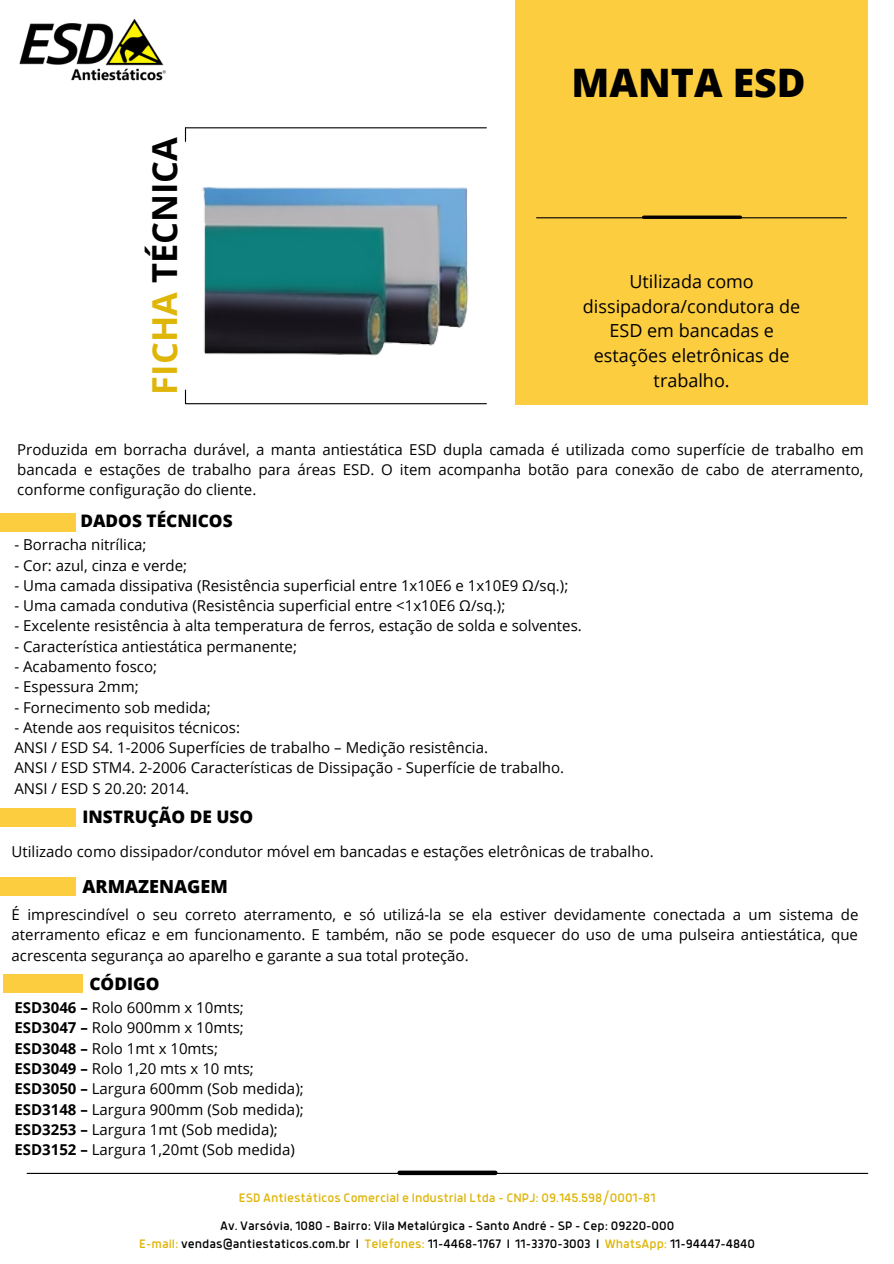
<style>
.page{position:relative;width:894px;height:1264px;background:#fff}
.page>*{position:absolute;margin:0;border:0;box-sizing:border-box;transform-origin:0 0}
.t1{font:800 39.3px "Open Sans";color:#000}
.t2{font:700 34.5px "Open Sans";color:#000}
.t3{font:18px/24.8px "Open Sans";color:#000;text-align:center}
.t4{font:800 18px "Open Sans";color:#000}
.t5{font:800 17.25px "Open Sans";color:#000}
.t6{font:15px/20.2px "Open Sans";color:#000;text-align:justify}
.t7{font:13.5px/18px "Anteb";color:#000;text-align:center}
.t8{font:13.5px "Anteb";color:#dfb508}
.s1{color:#dfb508}
.s2{font-weight:700}
</style>
<div class="page">
<div style="left:515px;top:0;width:352px;height:404px;background:#fccd3f"></div>
<hr style="left:536px;top:217px;width:310px;height:1px;background:#000">
<svg style="left:643px;top:215px;width:97px;height:4px"></svg>
<img style="left:19px;top:18px;width:147px;height:63px">
<hr style="left:185px;top:127px;width:301px;height:1px;background:#000">
<svg style="left:185px;top:128px;width:1px;height:13px"></svg>
<hr style="left:185px;top:403px;width:301px;height:1px;background:#000">
<svg style="left:185px;top:390px;width:1px;height:13px"></svg>
<div style="left:0;top:513px;width:76px;height:18px;background:#fccd3f"></div>
<div style="left:3px;top:974px;width:79px;height:18px;background:#fccd3f"></div>
<hr style="left:27px;top:1172px;width:840px;height:1px;background:#000">
<div style="left:399px;top:1170px;width:96px;height:5px;background:#000"></div>
<div style="left:0;top:808px;width:76px;height:19px;background:#fccd3f"></div>
<div style="left:0;top:877px;width:76px;height:18px;background:#fccd3f"></div>
<img style="left:185px;top:141px;width:284px;height:215px">
<h2 class="t2" style="left:140px;top:394px;width:259px;rotate:-90deg"><span class="s1">FICHA</span> TÉCNICA</h2>
<h1 class="t1" style="left:571px;top:55px;width:235px">MANTA ESD</h1>
<p class="t3" style="left:582px;top:268px;width:219px">Utilizada como dissipadora/condutora de<br>ESD em bancadas e estações eletrônicas de trabalho.</p>
<p class="t6" style="left:17px;top:438px;width:847px">Produzida em borracha durável, a manta antiestática ESD dupla camada é utilizada como superfície de trabalho em bancada e estações de trabalho para áreas ESD. O item acompanha botão para conexão de cabo de aterramento, conforme configuração do cliente.</p>
<p class="t5" style="left:80px;top:509px;width:154px">DADOS TÉCNICOS</p>
<p class="t6" style="left:14px;top:534px;width:134px">- Borracha nitrílica;</p>
<p class="t6" style="left:14px;top:554px;width:174px">- Cor: azul, cinza e verde;</p>
<p class="t6" style="left:14px;top:575px;width:555px">- Uma camada dissipativa (Resistência superficial entre 1x10E6 e 1x10E9 Ω/sq.);</p>
<p class="t6" style="left:14px;top:595px;width:492px">- Uma camada condutiva (Resistência superficial entre &lt;1x10E6 Ω/sq.);</p>
<p class="t6" style="left:14px;top:615px;width:568px">- Excelente resistência à alta temperatura de ferros, estação de solda e solventes.</p>
<p class="t6" style="left:14px;top:635px;width:284px">- Característica antiestática permanente;</p>
<p class="t6" style="left:14px;top:656px;width:144px">- Acabamento fosco;</p>
<p class="t6" style="left:14px;top:676px;width:126px">- Espessura 2mm;</p>
<p class="t6" style="left:14px;top:696px;width:198px">- Fornecimento sob medida;</p>
<p class="t6" style="left:14px;top:717px;width:551px;text-align:left">- Atende aos requisitos técnicos:<br>ANSI / ESD S4. 1-2006 Superfícies de trabalho – Medição resistência.<br>ANSI / ESD STM4. 2-2006 Características de Dissipação - Superfície de trabalho.<br>ANSI / ESD S 20.20: 2014.</p>
<p class="t5" style="left:82px;top:804px;width:172px">INSTRUÇÃO DE USO</p>
<p class="t6" style="left:12px;top:841px;width:643px">Utilizado como dissipador/condutor móvel em bancadas e estações eletrônicas de trabalho.</p>
<p class="t4" style="left:82px;top:873px;width:147px">ARMAZENAGEM</p>
<p class="t6" style="left:12px;top:904px;width:848px">É imprescindível o seu correto aterramento, e só utilizá-la se ela estiver devidamente conectada a um sistema de aterramento eficaz e em funcionamento. E também, não se pode esquecer do uso de uma pulseira antiestática, que acrescenta segurança ao aparelho e garante a sua total proteção.</p>
<p class="t6" style="left:14px;top:997px;width:291px;text-align:left"><span class="s2">ESD3046 –</span> Rolo 600mm x 10mts;<br><span class="s2">ESD3047 –</span> Rolo 900mm x 10mts;<br><span class="s2">ESD3048 –</span> Rolo 1mt x 10mts;<br><span class="s2">ESD3049 –</span> Rolo 1,20 mts x 10 mts;<br><span class="s2">ESD3050 –</span> Largura 600mm (Sob medida);<br><span class="s2">ESD3148 –</span> Largura 900mm (Sob medida);<br><span class="s2">ESD3253 –</span> Largura 1mt (Sob medida);<br><span class="s2">ESD3152 –</span> Largura 1,20mt (Sob medida)</p>
<p class="t5" style="left:89px;top:972px;width:72px">CÓDIGO</p>
<p class="t8" style="left:239px;top:1192px;width:418px">ESD Antiestáticos Comercial e Industrial Ltda - CNPJ: 09.145.598/0001-81</p>
<p class="t7" style="left:139px;top:1217px;width:617px">Av. Varsóvia, 1080 - Bairro: Vila Metalúrgica - Santo André - SP - Cep: 09220-000<br><span class="s1">E-mail:</span> vendas@antiestaticos.com.br I <span class="s1">Telefones:</span> 11-4468-1767 I 11-3370-3003 I <span class="s1">WhatsApp:</span> 11-94447-4840</p>
</div>
